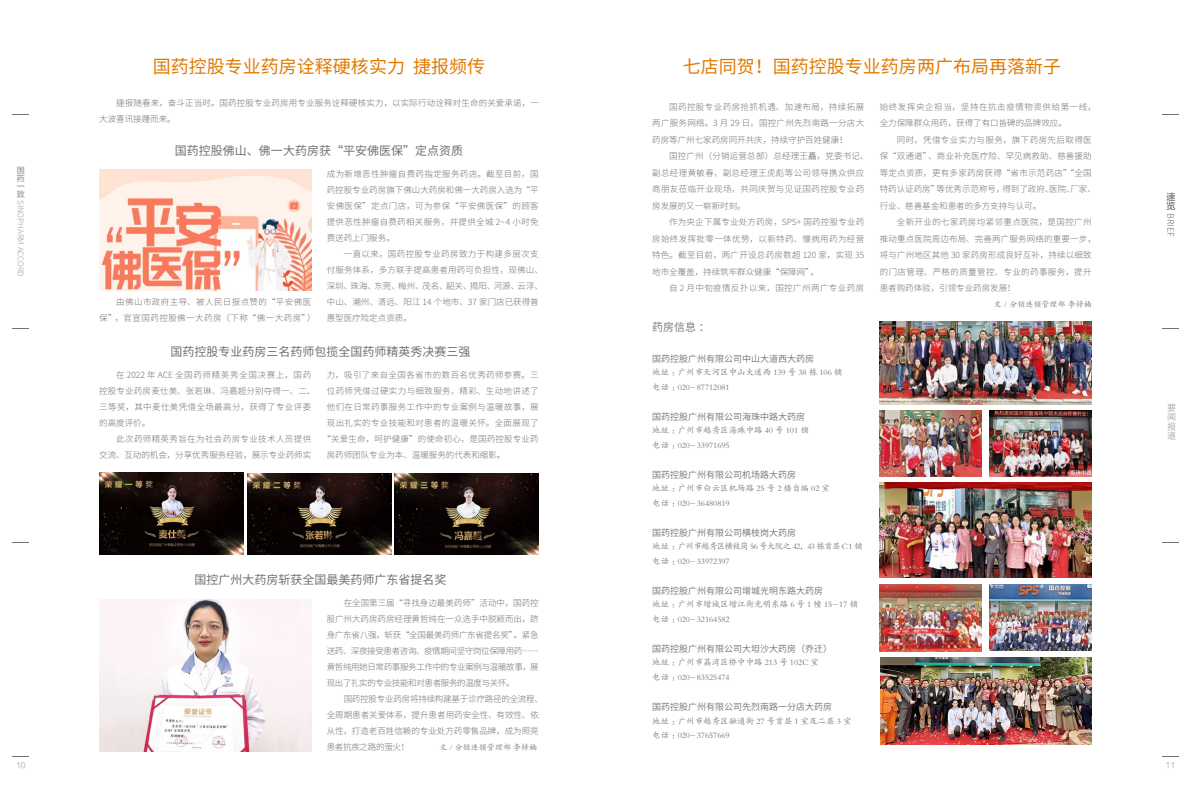
<style>
.page{position:relative;width:1191px;height:808px;background:#fff}
.page>*{position:absolute;margin:0;border:0;box-sizing:border-box;transform-origin:0 0}
.t1{font:18px "Source Han Sans CN";color:#e17a00}
.t2{font:12px "Source Han Sans CN";color:#727171}
.t3{font:11px "Source Han Sans CN";color:#727171}
.t4{font:9px "Source Han Sans CN";color:#727171}
.t5{font:300 9px "Source Han Sans CN";color:#727171}
.t6{font:300 9px/9.4px "Source Han Sans CN";color:#909090;text-align:justify}
.t7{font:9px/9px "FZLTZHK GBK1 0";color:#727171}
.t8{font:300 8.5px/16px "Source Han Sans CN";letter-spacing:.02em;color:#727171;text-align:justify}
.t9{font:300 8.5px/16px "Source Han Sans CN";letter-spacing:.045em;color:#727171}
.t10{font:8.5px/14.5px "FZKTK GBK1 0";color:#727171}
.t11{font:300 8.5px/16px "Source Han Sans CN";color:#727171}
.t12{font:300 8.5px/16px "Source Han Sans CN";letter-spacing:.05em;color:#727171}
.t13{font:300 8.5px "Source Han Sans CN";letter-spacing:.04em;color:#727171}
.t14{font:300 8.5px/16.5px "Source Han Sans CN";letter-spacing:.07em;color:#727171}
.t15{font:8.5px/14.5px "FZKTK GBK1 0";letter-spacing:-.08em;color:#727171}
.t16{font:8px "FZKTK GBK1 0";color:#727171}
.t17{font:300 8px "Source Han Sans CN";color:#9fa0a0}
.t18{font:8px "FZLTXHK";color:#9fa0a0}
.t19{font:8px/8px "FZLTZHK GBK1 0";color:#9fa0a0;text-align:justify}
</style>
<div class="page">
<svg style="left:13px;top:114px;width:16px;height:1px"></svg>
<svg style="left:1162px;top:114px;width:16px;height:1px"></svg>
<svg style="left:13px;top:328px;width:16px;height:1px"></svg>
<svg style="left:1162px;top:328px;width:16px;height:1px"></svg>
<svg style="left:13px;top:756px;width:16px;height:1px"></svg>
<svg style="left:1162px;top:756px;width:16px;height:1px"></svg>
<svg style="left:13px;top:542px;width:16px;height:1px"></svg>
<svg style="left:1162px;top:542px;width:16px;height:1px"></svg>
<img style="left:880px;top:322px;width:211px;height:83px">
<img style="left:989px;top:411px;width:102px;height:65px">
<img style="left:880px;top:411px;width:101px;height:65px">
<img style="left:880px;top:483px;width:211px;height:95px">
<img style="left:880px;top:584px;width:102px;height:67px">
<img style="left:989px;top:585px;width:102px;height:66px">
<img style="left:880px;top:657px;width:211px;height:88px">
<img style="left:99px;top:473px;width:144px;height:81px">
<img style="left:247px;top:474px;width:144px;height:81px">
<img style="left:395px;top:474px;width:144px;height:81px">
<img style="left:99px;top:169px;width:212px;height:122px">
<img style="left:99px;top:599px;width:212px;height:152px">
<h1 class="t1" style="left:153px;top:56px;width:334px">国药控股专业药房诠释硬核实力 捷报频传</h1>
<p class="t8" style="left:99px;top:95px;width:441px;text-indent:17px">捷报随春来，奋斗正当时。国药控股专业药房用专业服务诠释硬核实力，以实际行动诠释对生命的关爱承诺，一大波喜讯接踵而来。</p>
<h2 class="t2" style="left:175px;top:144px;width:289px">国药控股佛山、佛一大药房获“平安佛医保”定点资质</h2>
<h1 class="t1" style="left:683px;top:56px;width:379px">七店同贺！国药控股专业药房两广布局再落新子</h1>
<p class="t8" style="left:652px;top:98px;width:213px;line-height:16.5px;text-indent:17px">国药控股专业药房抢抓机遇、加速布局，持续拓展两广服务网络。3 月 29 日，国控广州先烈南路一分店大药房等广州七家药房同开共庆，持续守护百姓健康！</p>
<p class="t9" style="left:652px;top:148px;width:218px;line-height:16.5px;text-indent:17px">国控广州（分销运营总部）总经理王矗，党委书记、副总经理黄敏春，副总经理王虎彪等公司领导携众供应商朋友莅临开业现场，共同庆贺与见证国药控股专业药房发展的又一崭新时刻。</p>
<p class="t8" style="left:652px;top:214px;width:214px;line-height:16.5px;text-indent:17px">作为央企下属专业处方药房，SPS+ 国药控股专业药房始终发挥批零一体优势，以新特药、慢病用药为经营特色。截至目前，两广开设总药房数超 120 家，实现 35地市全覆盖，持续筑牢群众健康“保障网”。</p>
<p class="t12" style="left:669px;top:280px;width:196px">自 2 月中旬疫情反扑以来，国控广州两广专业药房</p>
<p class="t14" style="left:879px;top:98px;width:218px">始终发挥央企担当，坚持在抗击疫情物资供给第一线，全力保障群众用药，获得了有口皆碑的品牌效应。</p>
<p class="t8" style="left:879px;top:131px;width:218px;line-height:16.5px;text-align:left;text-indent:17px">同时，凭借专业实力与服务，旗下药房先后取得医保“双通道”、商业补充医疗险、罕见病救助、慈善援助等定点资质，更有多家药房获得“省市示范药店”“全国特药认证药房”等优秀示范称号，得到了政府、医院、厂家、行业、慈善基金和患者的多方支持与认可。</p>
<p class="t8" style="left:879px;top:214px;width:218px;line-height:16.5px;text-align:left;text-indent:17px">全新开业的七家药房均紧邻重点医院，是国控广州推动重点医院周边布局、完善两广服务网络的重要一步，将与广州地区其他 30 家药房形成良好互补，持续以细致的门店管理、严格的质量管控、专业的药事服务，提升患者购药体验，引领专业药房发展！</p>
<p class="t16" style="left:993px;top:300px;width:99px">文 / 分销连锁管理部 李梓楠</p>
<p class="t19" style="left:17px;top:166px;width:9px">国药一致</p>
<p class="t17" style="left:25px;top:200px;width:78px;rotate:90deg">SINOPHARM ACCORD</p>
<p class="t7" style="left:1166px;top:193px;width:10px">速览</p>
<p class="t8" style="left:327px;top:166px;width:213px">成为新增恶性肿瘤自费药指定服务药店。截至目前，国药控股专业药房旗下佛山大药房和佛一大药房入选为“平安佛医保”定点门店，可为参保“平安佛医保”的顾客提供恶性肿瘤自费药相关服务，并提供全城 2~4 小时免费送药上门服务。</p>
<p class="t8" style="left:327px;top:246px;width:218px;text-align:left;text-indent:17px">一直以来，国药控股专业药房致力于构建多层次支付服务体系，多方联手提高患者用药可负担性，现佛山、深圳、珠海、东莞、梅州、茂名、韶关、揭阳、河源、云浮、中山、潮州、清远、阳江 14 个地市、37 家门店已获得普惠型医疗险定点资质。</p>
<h2 class="t2" style="left:170px;top:345px;width:301px">国药控股专业药房三名药师包揽全国药师精英秀决赛三强</h2>
<p class="t9" style="left:99px;top:367px;width:218px;text-indent:17px">在 2022 年 ACE 全国药师精英秀全国决赛上，国药控股专业药房麦仕美、张若琳、冯嘉超分别夺得一、二、三等奖，其中麦仕美凭借全场最高分，获得了专业评委的高度评价。</p>
<p class="t9" style="left:99px;top:431px;width:213px;text-align:right">此次药师精英秀旨在为社会药房专业技术人员提供<br>交流、互动的机会，分享优秀服务经验，展示专业药师实</p>
<p class="t5" style="left:1175px;top:213px;width:25px;rotate:90deg">BRIEF</p>
<p class="t12" style="left:99px;top:294px;width:218px;text-indent:17px">由佛山市政府主导、被人民日报点赞的“平安佛医保”，官宣国药控股佛一大药房（下称“佛一大药房”）</p>
<p class="t3" style="left:652px;top:321px;width:59px">药房信息：</p>
<p class="t4" style="left:652px;top:353px;width:163px">国药控股广州有限公司中山大道西大药房</p>
<p class="t10" style="left:652px;top:365px;width:192px">地址：广州市天河区中山大道西 139 号 38 栋 106 铺电话：020-87712081</p>
<p class="t4" style="left:652px;top:411px;width:154px">国药控股广州有限公司海珠中路大药房</p>
<p class="t10" style="left:652px;top:423px;width:158px">地址：广州市越秀区海珠中路 40 号 101 铺电话：020-33971695</p>
<p class="t4" style="left:652px;top:469px;width:145px">国药控股广州有限公司机场路大药房</p>
<p class="t10" style="left:652px;top:481px;width:179px">地址：广州市白云区机场路 25 号 2 楼自编 02 室电话：020-36480819</p>
<p class="t4" style="left:652px;top:528px;width:145px">国药控股广州有限公司横枝岗大药房</p>
<p class="t15" style="left:652px;top:539px;width:212px">地址：广州市越秀区横枝岗 56 号大院之 42，43 栋首层 C1 铺电话：020-33972397</p>
<p class="t4" style="left:652px;top:585px;width:172px">国药控股广州有限公司增城光明东路大药房</p>
<p class="t10" style="left:652px;top:597px;width:207px">地址：广州市增城区增江街光明东路 6 号 1 幢 15-17 铺电话：020-32164582</p>
<p class="t4" style="left:652px;top:643px;width:181px">国药控股广州有限公司大坦沙大药房（乔迁）</p>
<p class="t10" style="left:652px;top:655px;width:168px">地址：广州市荔湾区桥中中路 213 号 102C 室电话：020-83525474</p>
<p class="t4" style="left:652px;top:701px;width:181px">国药控股广州有限公司先烈南路一分店大药房</p>
<p class="t10" style="left:652px;top:713px;width:201px">地址：广州市越秀区融通街 27 号首层 1 室及二层 3 室电话：020-37657669</p>
<p class="t9" style="left:327px;top:367px;width:213px">力，吸引了来自全国各省市的数百名优秀药师参赛。三</p>
<p class="t9" style="left:327px;top:383px;width:213px">位药师凭借过硬实力与细致服务，精彩、生动地讲述了</p>
<p class="t13" style="left:327px;top:402px;width:213px">他们在日常药事服务工作中的专业案例与温暖故事，展</p>
<p class="t13" style="left:327px;top:418px;width:213px">现出扎实的专业技能和对患者的温暖关怀。全面展现了</p>
<p class="t8" style="left:322px;top:431px;width:218px">“关爱生命，呵护健康”的使命初心，是国药控股专业药</p>
<p class="t11" style="left:327px;top:447px;width:180px">房药师团队专业为本、温暖服务的代表和缩影。</p>
<p class="t6" style="left:1167px;top:403px;width:10px">要闻报道</p>
<h2 class="t2" style="left:194px;top:573px;width:253px">国控广州大药房斩获全国最美药师广东省提名奖</h2>
<p class="t8" style="left:327px;top:595px;width:214px;text-indent:17px">在全国第三届“寻找身边最美药师”活动中，国药控股广州大药房药房经理黄哲纯在一众选手中脱颖而出，跻身广东省八强，斩获“全国最美药师广东省提名奖”。紧急送药、深夜接受患者咨询、疫情期间坚守岗位保障用药……黄哲纯用她日常药事服务工作中的专业案例与温暖故事，展现出了扎实的专业技能和对患者服务的温度与关怀。</p>
<p class="t11" style="left:327px;top:691px;width:218px;text-indent:17px">国药控股专业药房将持续构建基于诊疗路径的全流程、全周期患者关爱体系，提升患者用药安全性、有效性、依从性，打造老百姓信赖的专业处方药零售品牌，成为照亮患者抗疾之路的萤火！</p>
<p class="t16" style="left:439px;top:743px;width:99px">文 / 分销连锁管理部 李梓楠</p>
<p class="t18" style="left:16px;top:761px;width:11px">10</p>
<p class="t18" style="left:1165px;top:761px;width:11px">11</p>
</div>
